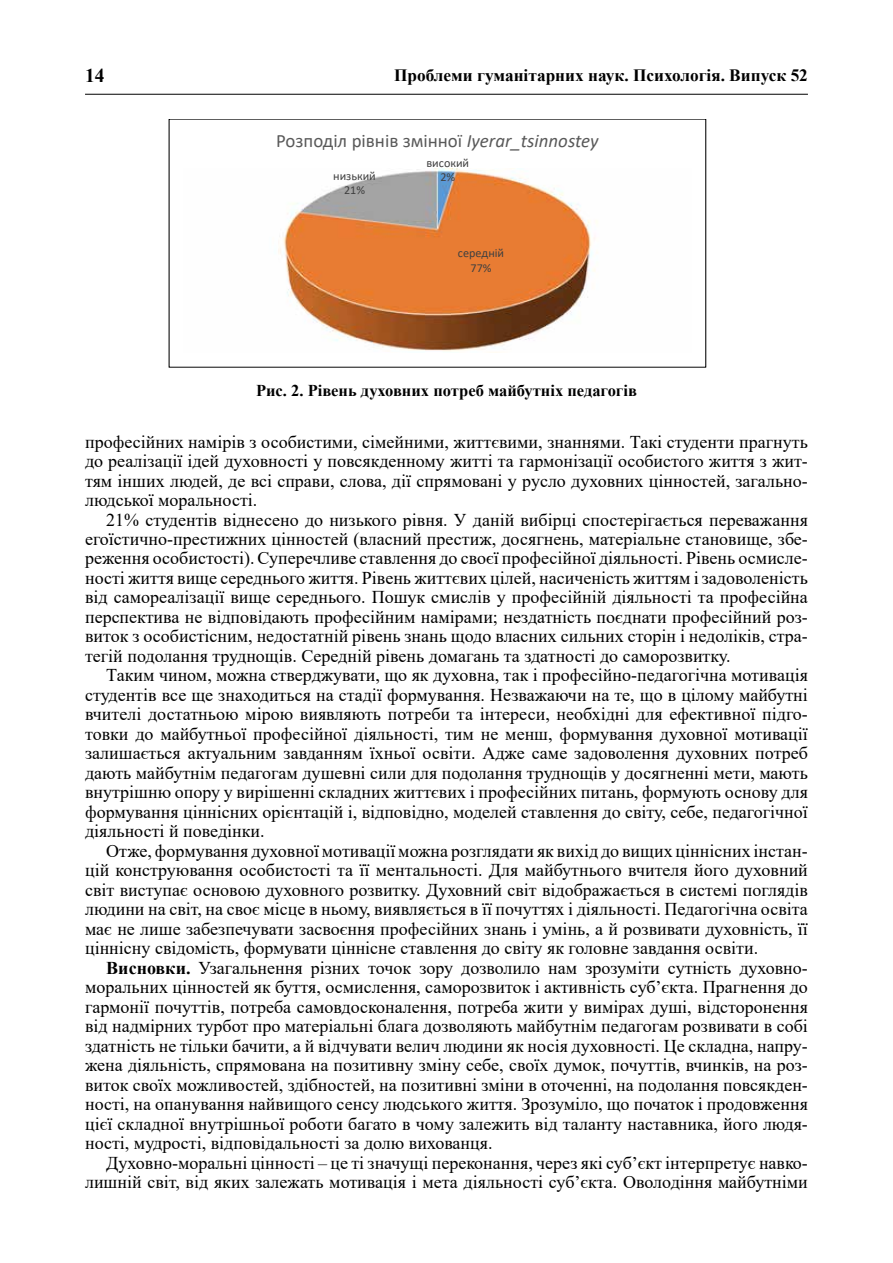
<style>
.page{position:relative;width:893px;height:1263px;background:#fff}
.page>*{position:absolute;margin:0;border:0;box-sizing:border-box;transform-origin:0 0}
.t1{font:700 19.5px "Times New Roman";color:#000}
.t2{font:18.9px/32.5px "Times New Roman";color:#000;text-align:justify}
.t3{font:700 18.9px "Times New Roman";color:#000}
.t4{font:18.9px "Calibri";color:#595959}
.t5{font:18px/19.5px "Times New Roman";color:#000;text-align:justify}
.t6{font:700 17.25px "Times New Roman";color:#000}
.t7{font:700 16.5px "Times New Roman";color:#000}
.t8{font:12.15px/14.9px "Calibri";color:#404040;text-align:center}
.s1{font-style:italic}
.s2{font-weight:700}
</style>
<div class="page">
<hr style="left:85px;top:94px;width:723px;height:1px;background:#000">
<svg style="left:169px;top:119px;width:537px;height:249px"></svg>
<p class="t1" style="left:85px;top:62px;width:21px">14</p>
<p class="t6" style="left:394px;top:63px;width:415px">Проблеми гуманітарних наук. Психологія. Випуск 52</p>
<p class="t4" style="left:276px;top:128px;width:324px">Розподіл рівнів змінної <span class="s1">Iyerar_tsinnostey</span></p>
<p class="t8" style="left:333px;top:168px;width:44px">низький<br>21%</p>
<p class="t8" style="left:426px;top:155px;width:44px">високий<br>2%</p>
<p class="t8" style="left:458px;top:245px;width:48px">середній<br>77%</p>
<p class="t3" style="left:218px;top:377px;width:441px">Рис. 2. Рівень духовних потреб майбутніх педагогів</p>
<p class="t7" style="left:256px;top:379px;width:382px">Рис. 2. Рівень духовних потреб майбутніх педагогів</p>
<p class="t5" style="left:85px;top:431px;width:724px">професійних намірів з особистими, сімейними, життєвими, знаннями. Такі студенти прагнуть до реалізації ідей духовності у повсякденному житті та гармонізації особистого життя з жит&shy;тям інших людей, де всі справи, слова, дії спрямовані у русло духовних цінностей, загально&shy;людської моральності.</p>
<p class="t5" style="left:85px;top:509px;width:724px;text-indent:21px">21% студентів віднесено до низького рівня. У даній вибірці спостерігається переважання егоїстично-престижних цінностей (власний престиж, досягнень, матеріальне становище, збе&shy;реження особистості). Суперечливе ставлення до своєї професійної діяльності. Рівень осмисле&shy;ності життя вище середнього життя. Рівень життєвих цілей, насиченість життям і задоволеність від самореалізації вище середнього. Пошук смислів у професійній діяльності та професійна перспектива не відповідають професійним намірами; нездатність поєднати професійний роз&shy;виток з особистісним, недостатній рівень знань щодо власних сильних сторін і недоліків, стра&shy;тегій подолання труднощів. Середній рівень домагань та здатності до саморозвитку.</p>
<p class="t5" style="left:85px;top:665px;width:724px;text-indent:21px">Таким чином, можна стверджувати, що як духовна, так і професійно-педагогічна мотивація студентів все ще знаходиться на стадії формування. Незважаючи на те, що в цілому майбутні вчителі достатньою мірою виявляють потреби та інтереси, необхідні для ефективної підго&shy;товки до майбутньої професійної діяльності, тим не менш, формування духовної мотивації залишається актуальним завданням їхньої освіти. Адже саме задоволення духовних потреб дають майбутнім педагогам душевні сили для подолання труднощів у досягненні мети, мають внутрішню опору у вирішенні складних життєвих і професійних питань, формують основу для формування ціннісних орієнтацій і, відповідно, моделей ставлення до світу, себе, педагогічної діяльності й поведінки.</p>
<p class="t5" style="left:85px;top:840px;width:724px;text-indent:21px">Отже, формування духовної мотивації можна розглядати як вихід до вищих ціннісних інстан&shy;цій конструювання особистості та її ментальності. Для майбутнього вчителя його духовний світ виступає основою духовного розвитку. Духовний світ відображається в системі поглядів людини на світ, на своє місце в ньому, виявляється в її почуттях і діяльності. Педагогічна освіта має не лише забезпечувати засвоєння професійних знань і умінь, а й розвивати духовність, її ціннісну свідомість, формувати ціннісне ставлення до світу як головне завдання освіти.</p>
<p class="t5" style="left:85px;top:957px;width:724px;text-indent:21px"><span class="s2">Висновки.</span> Узагальнення різних точок зору дозволило нам зрозуміти сутність духовно&shy;моральних цінностей як буття, осмислення, саморозвиток і активність суб’єкта. Прагнення до гармонії почуттів, потреба самовдосконалення, потреба жити у вимірах душі, відсторонення від надмірних турбот про матеріальні блага дозволяють майбутнім педагогам розвивати в собі здатність не тільки бачити, а й відчувати велич людини як носія духовності. Це складна, напру&shy;жена діяльність, спрямована на позитивну зміну себе, своїх думок, почуттів, вчинків, на роз&shy;виток своїх можливостей, здібностей, на позитивні зміни в оточенні, на подолання повсякден&shy;ності, на опанування найвищого сенсу людського життя. Зрозуміло, що початок і продовження цієї складної внутрішньої роботи багато в чому залежить від таланту наставника, його людя&shy;ності, мудрості, відповідальності за долю вихованця.</p>
<p class="t5" style="left:85px;top:1152px;width:724px;text-align:right">Духовно-моральні цінності – це ті значущі переконання, через які суб’єкт інтерпретує навко&shy;лишній світ, від яких залежать мотивація і мета діяльності суб’єкта. Оволодіння майбутніми</p>
<p class="t2" style="left:122px;top:438px;width:633px;text-indent:48px">Для даної групи студентів характерний високий рівень життєвих цілей, насиченість життям і задоволення від самореалізації. Бачення сенсу професійної</p>
<p class="t2" style="left:122px;top:504px;width:633px;text-align:right">узгодженість<br>професійних намірів з особистими, сімейними, життєвими, знання їх переваг</p>
<p class="t2" style="left:245px;top:504px;width:85px">діяльності</p>
<p class="t2" style="left:352px;top:504px;width:18px">та</p>
<p class="t2" style="left:394px;top:504px;width:100px">професійної</p>
<p class="t2" style="left:517px;top:504px;width:108px">перспективи,</p>
</div>
